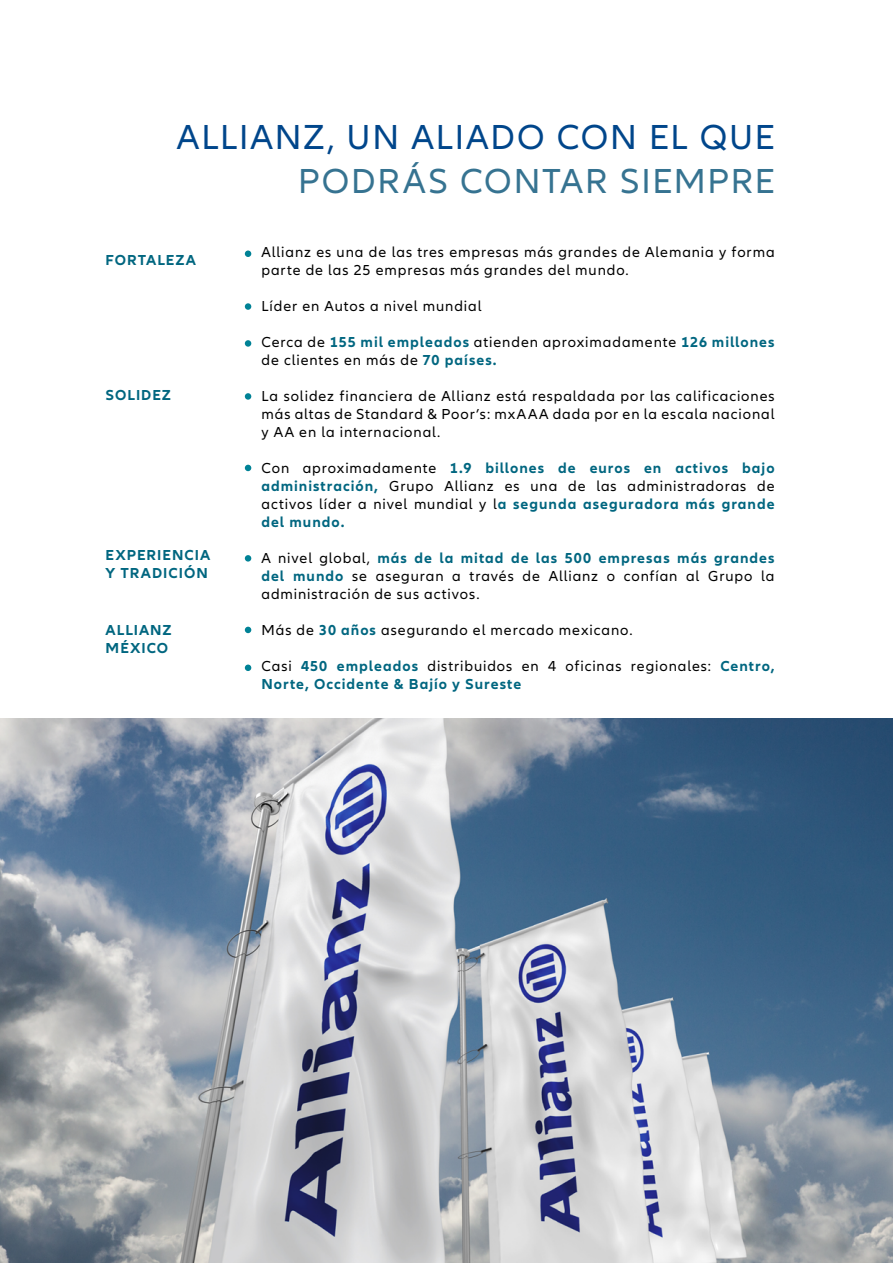
<style>
.page{position:relative;width:893px;height:1263px;background:#fff}
.page>*{position:absolute;margin:0;border:0;box-sizing:border-box;transform-origin:0 0}
.t1{font:36px "Allianz Neo";letter-spacing:.055em;color:#00468b}
.t2{font:36px "Allianz Neo";letter-spacing:.05em;color:#367391}
.t3{font:15px/18px "Allianz Neo";letter-spacing:.06em;color:#000;text-align:justify}
.t4{font:700 15px/18px "Allianz Neo";letter-spacing:.065em;color:#006680}
.s1{font-weight:700;color:#006680}
.s2{font-weight:400;color:#000}
</style>
<div class="page">
<div style="left:245px;top:250px;width:6px;height:7px;background:#008296;border-radius:50%"></div>
<div style="left:245px;top:303px;width:6px;height:7px;background:#008296;border-radius:50%"></div>
<div style="left:245px;top:393px;width:6px;height:7px;background:#008296;border-radius:50%"></div>
<div style="left:245px;top:340px;width:6px;height:7px;background:#008296;border-radius:50%"></div>
<svg style="left:245px;top:465px;width:6px;height:6px"></svg>
<div style="left:245px;top:555px;width:6px;height:7px;background:#008296;border-radius:50%"></div>
<svg style="left:245px;top:627px;width:6px;height:6px"></svg>
<div style="left:245px;top:664px;width:6px;height:7px;background:#008296;border-radius:50%"></div>
<img style="left:0;top:719px;width:893px;height:544px">
<h1 class="t1" style="left:177px;top:117px;width:599px">ALLIANZ, UN ALIADO CON EL QUE</h1>
<h1 class="t2" style="left:298px;top:160px;width:478px">PODRÁS CONTAR SIEMPRE</h1>
<p class="t4" style="left:106px;top:252px;width:92px">FORTALEZA</p>
<p class="t4" style="left:106px;top:387px;width:67px">SOLIDEZ</p>
<p class="t4" style="left:106px;top:546px;width:106px">EXPERIENCIA<br>Y TRADICIÓN</p>
<p class="t4" style="left:106px;top:621px;width:68px">ALLIANZ<br>MÉXICO</p>
<p class="t3" style="left:261px;top:243px;width:515px">Allianz es una de las tres empresas más grandes de Alemania y forma parte de las 25 empresas más grandes del mundo.</p>
<p class="t3" style="left:261px;top:297px;width:222px">Líder en Autos a nivel mundial</p>
<p class="t3" style="left:261px;top:333px;width:515px">Cerca de <span class="s1">155 mil empleados</span> atienden aproximadamente <span class="s1">126 millones </span>de clientes en más de <span class="s1">70 países.</span></p>
<p class="t3" style="left:261px;top:387px;width:515px">La solidez financiera de Allianz está respaldada por las calificaciones más altas de Standard &amp; Poor’s: mxAAA dada por en la escala nacional y AA en la internacional.</p>
<p class="t3" style="left:261px;top:459px;width:515px">Con aproximadamente <span class="s1">1.9 billones de euros en activos bajo administración,</span> Grupo Allianz es una de las administradoras de activos líder a nivel mundial y l<span class="s1">a segunda aseguradora más grande del mundo.</span></p>
<p class="t3" style="left:261px;top:549px;width:515px">A nivel global, <span class="s1">más de la mitad de las 500 empresas más grandes del mundo</span> se aseguran a través de Allianz o confían al Grupo la administración de sus activos.</p>
<p class="t3" style="left:261px;top:621px;width:373px">Más de <span class="s1">30 años</span> asegurando el mercado mexicano.</p>
<p class="t4" style="left:261px;top:657px;width:515px"><span class="s2">Casi</span> 450 empleados <span class="s2">distribuidos en 4 oficinas regionales:</span> Centro,<br>Norte, Occidente &amp; Bajío y Sureste</p>
</div>
